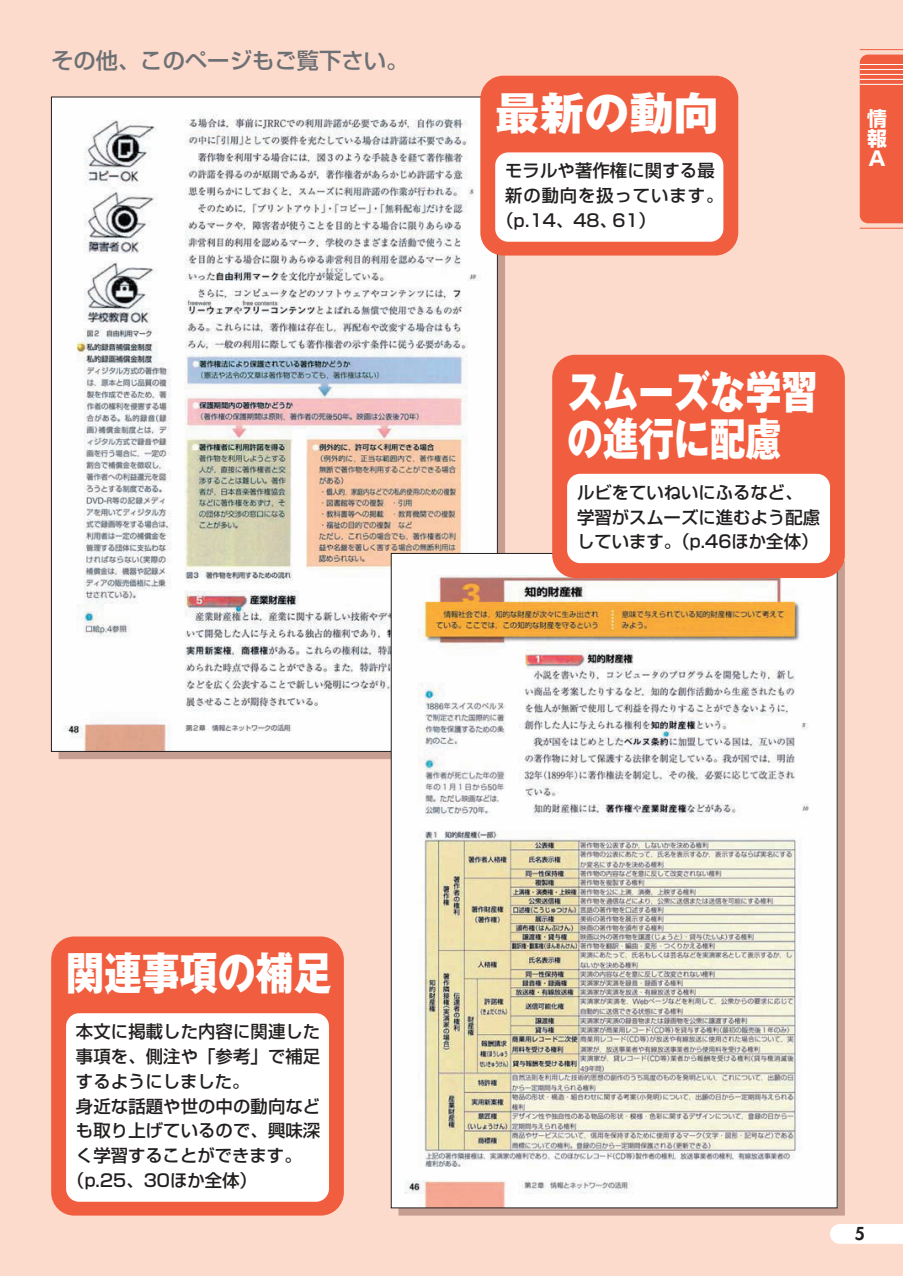
<style>
.page{position:relative;width:903px;height:1276px;background:#fcdacc}
.page>*{position:absolute;margin:0;border:0;box-sizing:border-box;transform-origin:0 0}
.t1{font:44.62px/47.1px "Gothic MB101 hea";color:#fff;scale:.8 1}
.t2{font:44.62px "Gothic MB101 hea";color:#fff;scale:.85 1}
.t3{font:44.62px "Gothic MB101 hea";color:#fff}
.t4{font:500 22.4px "Shin Go";color:#6d7074}
.t5{font:700 19.78px/19.8px "Shin Go";color:#fff;text-align:justify}
.t6{font:500 17.32px/24.8px "Shin Go";letter-spacing:.005em;color:#231f1f}
.t7{font:500 17.32px "Shin Go";letter-spacing:.05em;color:#231f1f}
.t8{font:800 17.32px "Futura";color:#231f1f}
</style>
<div class="page">
<svg style="left:830px;top:1224px;width:73px;height:20px"></svg>
<div style="left:860px;top:55px;width:43px;height:168px;background:#f15e3f"></div>
<hr style="left:860px;top:228px;width:43px;height:1px;background:#f15e3f">
<hr style="left:860px;top:49px;width:43px;height:1px;background:#f15e3f">
<hr style="left:860px;top:64px;width:43px;height:1px;background:#fff">
<hr style="left:860px;top:69px;width:43px;height:1px;background:#fff">
<hr style="left:860px;top:74px;width:43px;height:1px;background:#fff">
<hr style="left:860px;top:79px;width:43px;height:1px;background:#fff">
<hr style="left:860px;top:84px;width:43px;height:1px;background:#fff">
<img style="left:53px;top:99px;width:443px;height:651px">
<div style="left:480px;top:76px;width:258px;height:180px;background:#f15e3f;border-radius:23px"></div>
<div style="left:495px;top:152px;width:228px;height:90px;background:#fff;border-radius:13px"></div>
<svg style="left:398px;top:561px;width:447px;height:654px;background:#c1a297"></svg>
<img style="left:393px;top:555px;width:442px;height:651px">
<div style="left:552px;top:355px;width:293px;height:223px;background:#f15e3f;border-radius:23px"></div>
<div style="left:567px;top:474px;width:263px;height:89px;background:#fff;border-radius:13px"></div>
<div style="left:51px;top:936px;width:293px;height:279px;background:#f15e3f;border-radius:23px"></div>
<div style="left:66px;top:1013px;width:263px;height:189px;background:#fff;border-radius:13px"></div>
<p class="t4" style="left:51px;top:52px;width:359px">その他、このページもご覧下さい。</p>
<h1 class="t3" style="left:495px;top:96px;width:225px">最新の動向</h1>
<p class="t6" style="left:505px;top:160px;width:211px">モラルや著作権に関する最</p>
<p class="t7" style="left:505px;top:189px;width:220px">新の動向を扱っています。</p>
<p class="t6" style="left:496px;top:210px;width:161px">（ｐ.14、48、61）</p>
<p class="t5" style="left:867px;top:112px;width:21px">情報Ａ</p>
<h1 class="t1" style="left:567px;top:374px;width:314px">スムーズな学習の進行に配慮</h1>
<p class="t6" style="left:577px;top:482px;width:245px">ルビをていねいにふるなど、学習がスムーズに進むよう配慮しています。（p.46ほか全体）</p>
<h1 class="t2" style="left:66px;top:957px;width:314px">関連事項の補足</h1>
<p class="t6" style="left:76px;top:1021px;width:246px">本文に掲載した内容に関連した</p>
<p class="t6" style="left:76px;top:1046px;width:246px">事項を、側注や「参考」で補足</p>
<p class="t6" style="left:76px;top:1071px;width:175px">するようにしました。</p>
<p class="t6" style="left:76px;top:1095px;width:246px">身近な話題や世の中の動向など</p>
<p class="t6" style="left:76px;top:1120px;width:246px">も取り上げているので、興味深</p>
<p class="t6" style="left:76px;top:1145px;width:227px">く学習することができます。</p>
<p class="t6" style="left:67px;top:1170px;width:191px">（p.25、30ほか全体）</p>
<p class="t8" style="left:855px;top:1225px;width:12px">5</p>
</div>
